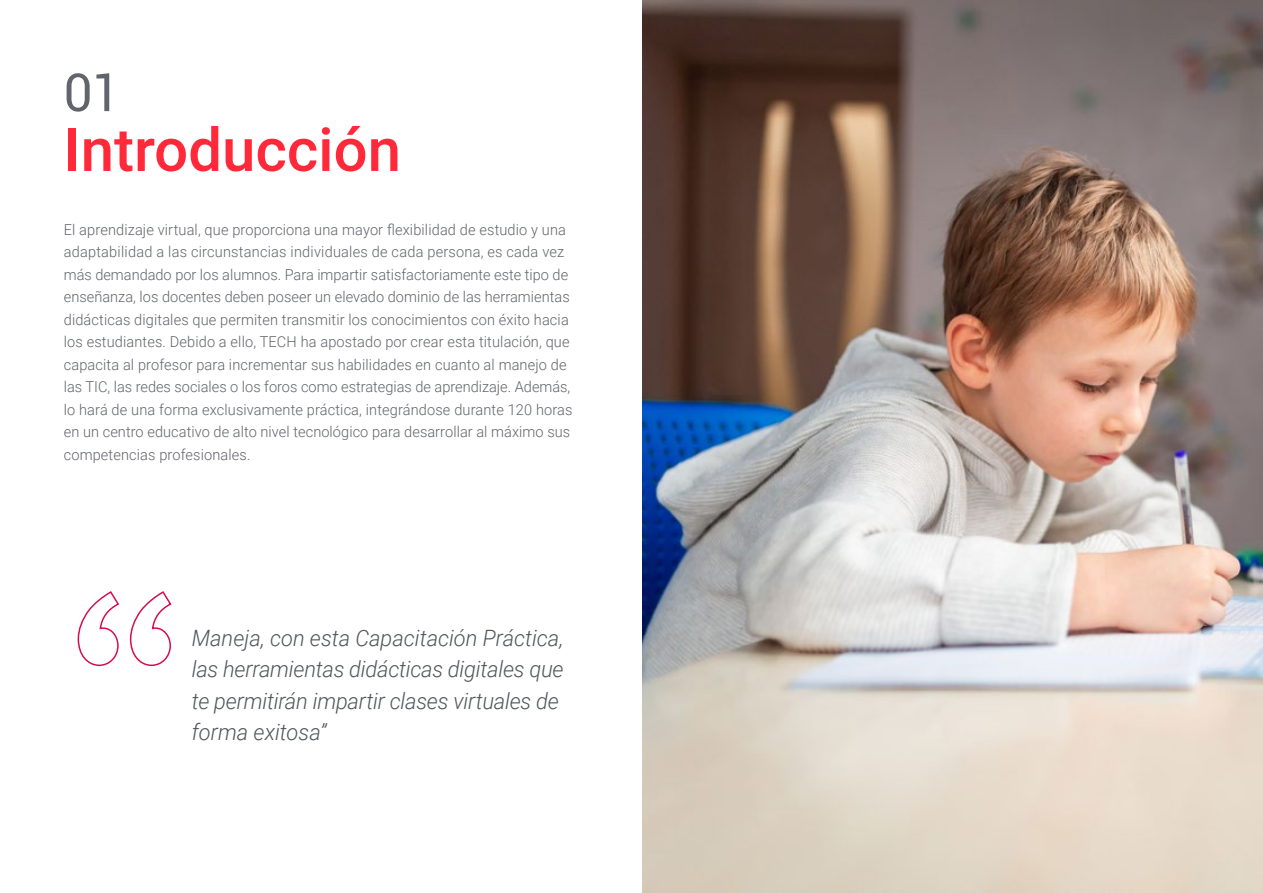
<style>
.page{position:relative;width:1263px;height:893px;background:#fff}
.page>*{position:absolute;margin:0;border:0;box-sizing:border-box;transform-origin:0 0}
.t1{font:500 60px "Roboto";color:#ff293a}
.t2{font:52.5px "Roboto";color:#61646a}
.t3{font:italic 300 22.5px/31.5px "Roboto";letter-spacing:-.01em;color:#52555b}
.t4{font:300 15px/22.5px "Roboto";letter-spacing:.01em;color:#61646a}
</style>
<div class="page">
<svg style="left:77px;top:591px;width:95px;height:76px"></svg>
<img style="left:642px;top:0;width:621px;height:893px">
<h2 class="t2" style="left:64px;top:56px;width:58px">01</h2>
<h1 class="t1" style="left:64px;top:108px;width:339px">Introducción</h1>
<p class="t4" style="left:64px;top:217px;width:510px">El aprendizaje virtual, que proporciona una mayor flexibilidad de estudio y una adaptabilidad a las circunstancias individuales de cada persona, es cada vez más demandado por los alumnos. Para impartir satisfactoriamente este tipo de enseñanza, los docentes deben poseer un elevado dominio de las herramientas didácticas digitales que permiten transmitir los conocimientos con éxito hacia los estudiantes. Debido a ello, TECH ha apostado por crear esta titulación, que capacita al profesor para incrementar sus habilidades en cuanto al manejo de las TIC, las redes sociales o los foros como estrategias de aprendizaje. Además, lo hará de una forma exclusivamente práctica, integrándose durante 120 horas en un centro educativo de alto nivel tecnológico para desarrollar al máximo sus competencias profesionales.</p>
<h3 class="t3" style="left:192px;top:621px;width:373px">Maneja, con esta Capacitación Práctica, las herramientas didácticas digitales que te permitirán impartir clases virtuales de forma exitosa”</h3>
</div>
